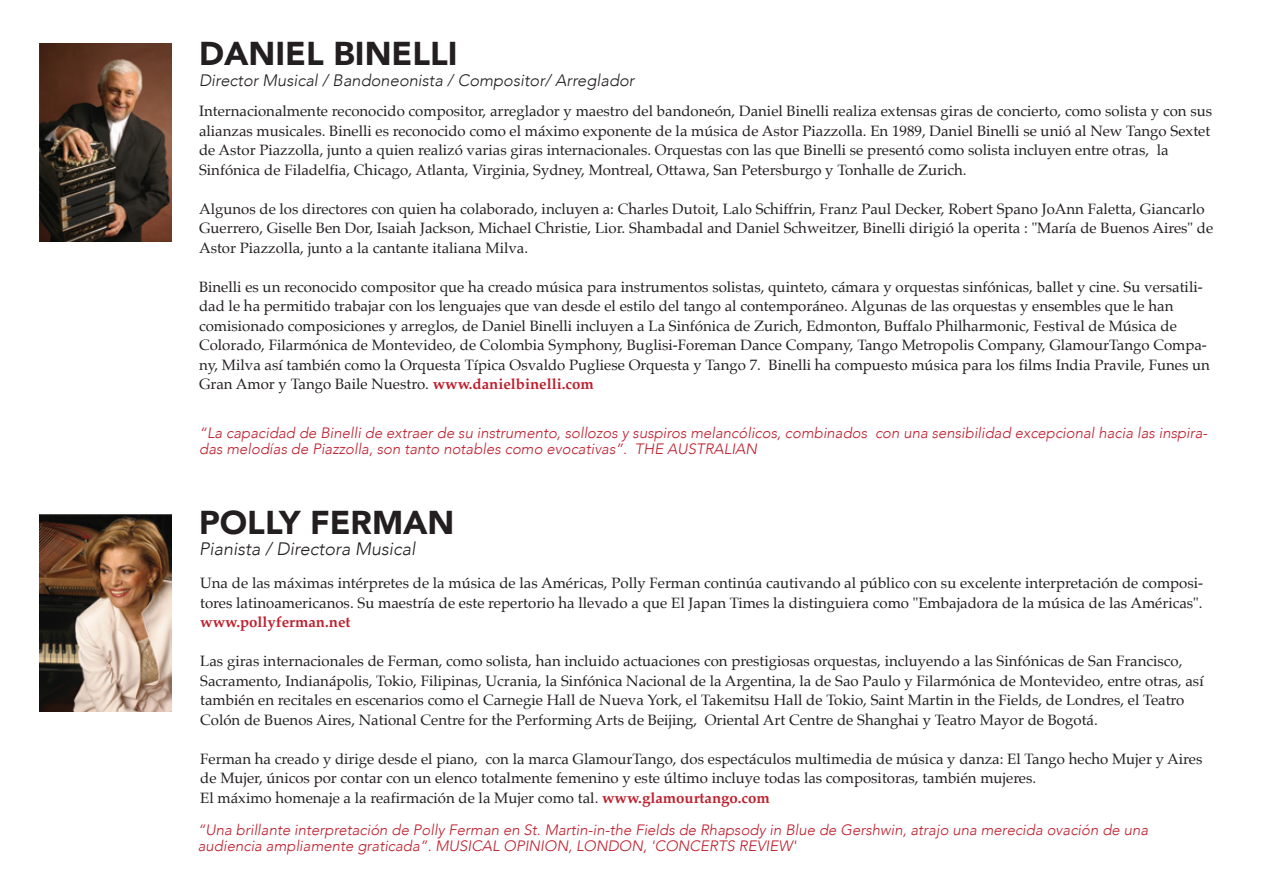
<style>
.page{position:relative;width:1263px;height:893px;background:#fff}
.page>*{position:absolute;margin:0;border:0;box-sizing:border-box;transform-origin:0 0}
.t1{font:900 33px "Avenir";color:#231f20}
.t2{font:italic 300 18px "Avenir";color:#231f20}
.t3{font:italic 300 16.5px "Avenir";color:#231f20}
.t4{font:15px/19.5px "Palatino";color:#231f20}
.t5{font:italic 300 15px/16.5px "Avenir";color:#be1e2d}
.t6{font:700 15px "Palatino";color:#bd202e}
.s1{font-weight:700;color:#be1e2d}
.s2{font-weight:700;color:#bd202e}
</style>
<div class="page">
<img style="left:40px;top:514px;width:131px;height:198px">
<img style="left:40px;top:44px;width:131px;height:197px">
<h1 class="t1" style="left:199px;top:25px;width:260px">DANIEL BINELLI</h1>
<p class="t3" style="left:199px;top:70px;width:437px">Director Musical / Bandoneonista / Compositor/ Arreglador</p>
<p class="t4" style="left:199px;top:101px;width:1014px">Internacionalmente reconocido compositor, arreglador y maestro del bandoneón, Daniel Binelli realiza extensas giras de concierto, como solista y con sus alianzas musicales. Binelli es reconocido como el máximo exponente de la música de Astor Piazzolla. En 1989, Daniel Binelli se unió al New Tango Sextet de Astor Piazzolla, junto a quien realizó varias giras internacionales. Orquestas con las que Binelli se presentó como solista incluyen entre otras, la Sinfónica de Filadelfia, Chicago, Atlanta, Virginia, Sydney, Montreal, Ottawa, San Petersburgo y Tonhalle de Zurich.</p>
<p class="t4" style="left:199px;top:199px;width:1016px">Algunos de los directores con quien ha colaborado, incluyen a: Charles Dutoit, Lalo Schiffrin, Franz Paul Decker, Robert Spano JoAnn Faletta, Giancarlo<br>Guerrero, Giselle Ben Dor, Isaiah Jackson, Michael Christie, Lior. Shambadal and Daniel Schweitzer, Binelli dirigió la operita : "María de Buenos Aires" de<br>Astor Piazzolla, junto a la cantante italiana Milva.</p>
<p class="t4" style="left:199px;top:277px;width:1012px">Binelli es un reconocido compositor que ha creado música para instrumentos solistas, quinteto, cámara y orquestas sinfónicas, ballet y cine. Su versatili&shy;dad le ha permitido trabajar con los lenguajes que van desde el estilo del tango al contemporáneo. Algunas de las orquestas y ensembles que le han comisionado composiciones y arreglos, de Daniel Binelli incluyen a La Sinfónica de Zurich, Edmonton, Buffalo Philharmonic, Festival de Música de Colorado, Filarmónica de Montevideo, de Colombia Symphony, Buglisi-Foreman Dance Company, Tango Metropolis Company, GlamourTango Compa&shy;ny, Milva así también como la Orquesta Típica Osvaldo Pugliese Orquesta y Tango 7. Binelli ha compuesto música para los films India Pravile, Funes un Gran Amor y Tango Baile Nuestro. <span class="s1">www.danielbinelli.com</span></p>
<p class="t5" style="left:199px;top:424px;width:1010px">“La capacidad de Binelli de extraer de su instrumento, sollozos y suspiros melancólicos, combinados con una sensibilidad excepcional hacia las inspira&shy;das melodías de Piazzolla, son tanto notables como evocativas”. THE AUSTRALIAN</p>
<h1 class="t1" style="left:199px;top:495px;width:257px">POLLY FERMAN</h1>
<p class="t2" style="left:199px;top:538px;width:218px">Pianista / Directora Musical</p>
<p class="t4" style="left:200px;top:573px;width:1004px">Una de las máximas intérpretes de la música de las Américas, Polly Ferman continúa cautivando al público con su excelente interpretación de composi&shy;tores latinoamericanos. Su maestría de este repertorio ha llevado a que El Japan Times la distinguiera como "Embajadora de la música de las Américas".</p>
<p class="t6" style="left:200px;top:609px;width:152px">www.pollyferman.net</p>
<p class="t4" style="left:200px;top:651px;width:1005px">Las giras internacionales de Ferman, como solista, han incluido actuaciones con prestigiosas orquestas, incluyendo a las Sinfónicas de San Francisco, Sacramento, Indianápolis, Tokio, Filipinas, Ucrania, la Sinfónica Nacional de la Argentina, la de Sao Paulo y Filarmónica de Montevideo, entre otras, así también en recitales en escenarios como el Carnegie Hall de Nueva York, el Takemitsu Hall de Tokio, Saint Martin in the Fields, de Londres, el Teatro Colón de Buenos Aires, National Centre for the Performing Arts de Beijing, Oriental Art Centre de Shanghai y Teatro Mayor de Bogotá.</p>
<p class="t4" style="left:200px;top:749px;width:1004px">Ferman ha creado y dirige desde el piano, con la marca GlamourTango, dos espectáculos multimedia de música y danza: El Tango hecho Mujer y Aires de Mujer, únicos por contar con un elenco totalmente femenino y este último incluye todas las compositoras, también mujeres.<br>El máximo homenaje a la reafirmación de la Mujer como tal. <span class="s2">www.glamourtango.com</span></p>
<p class="t5" style="left:198px;top:821px;width:952px">“Una brillante interpretación de Polly Ferman en St. Martin-in-the Fields de Rhapsody in Blue de Gershwin, atrajo una merecida ovación de una audiencia ampliamente graticada”. MUSICAL OPINION, LONDON, 'CONCERTS REVIEW'</p>
</div>
